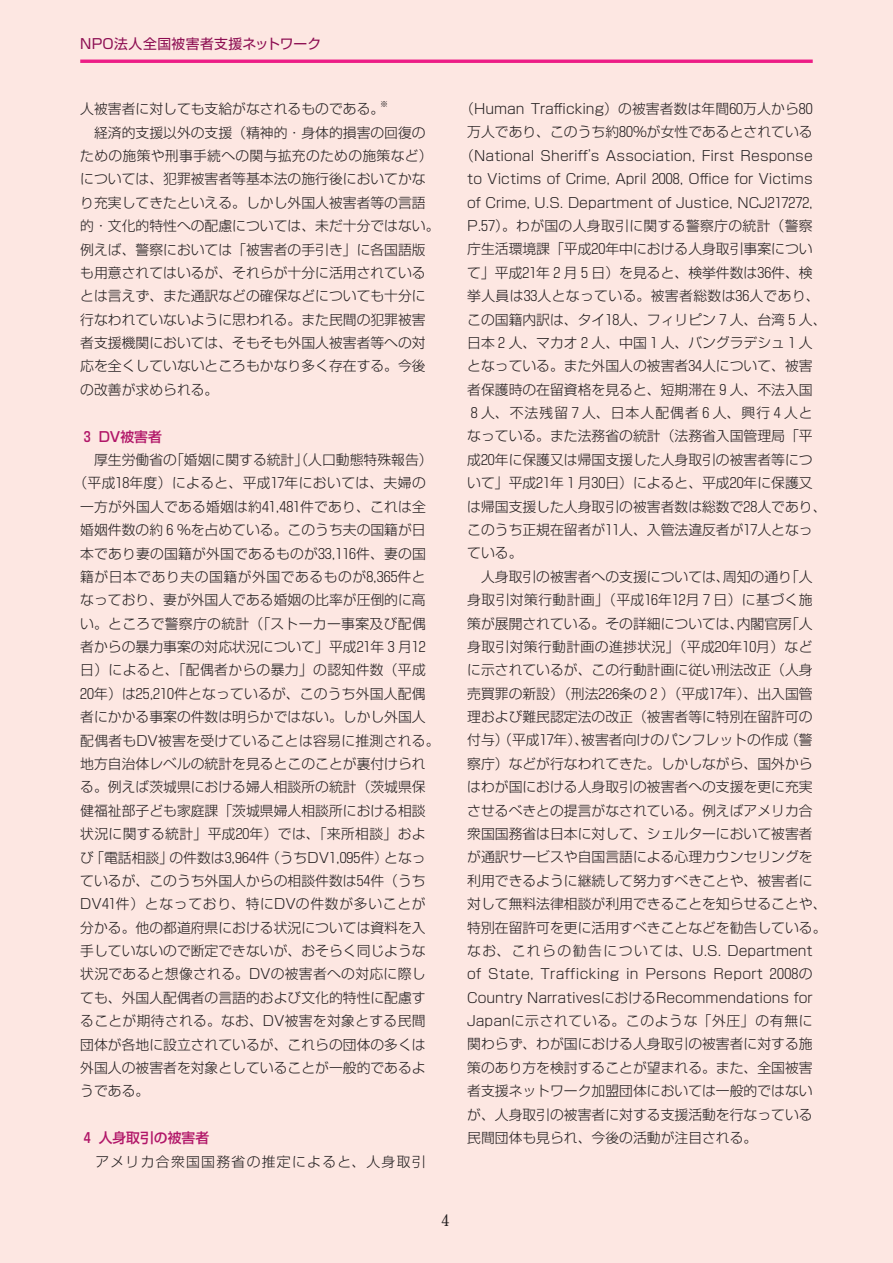
<style>
.page{position:relative;width:893px;height:1263px;background:#fff}
.page>*{position:absolute;margin:0;border:0;box-sizing:border-box;transform-origin:0 0}
.t1{font:700 15.9px "Futo Min A101 Pro";color:#231f20}
.t2{font:300 13.8px/23.4px "Shin Go Pro";color:#231f20}
.t3{font:300 13.8px "Shin Go Pro";letter-spacing:.025em;color:#231f20}
.t4{font:300 13.8px "Shin Go Pro";letter-spacing:.03em;color:#231f20}
.t5{font:300 13.8px "Shin Go Pro";letter-spacing:.02em;color:#231f20}
.t6{font:300 13.8px "Shin Go Pro";letter-spacing:.11em;color:#231f20}
.t7{font:300 13.8px "Shin Go Pro";letter-spacing:.035em;color:#231f20}
.t8{font:300 13.8px "Shin Go Pro";letter-spacing:.05em;color:#231f20}
.t9{font:300 13.8px "Shin Go Pro";letter-spacing:.045em;color:#231f20}
.t10{font:300 13.8px "Shin Go Pro";letter-spacing:.075em;color:#231f20}
.t11{font:300 13.8px "Shin Go Pro";letter-spacing:.095em;color:#231f20}
.t12{font:13.8px "Shin Go Pro";letter-spacing:.025em;color:#8c0c51}
.t13{font:500 13.8px "Shin Go Pro";color:#b11668}
.t14{font:300 8.1px "Shin Go Pro";color:#231f20}
</style>
<div class="page">
<div style="left:0;top:0;width:892px;height:1263px;background:#fde7e2"></div>
<svg style="left:892px;top:0;width:1px;height:1263px"></svg>
<hr style="left:80px;top:60px;width:733px;height:3px;background:#ed1d86">
<p class="t12" style="left:80px;top:32px;width:242px">NPO法人全国被害者支援ネットワーク</p>
<p class="t2" style="left:80px;top:96px;width:306px">人被害者に対しても支給がなされるものである。</p>
<p class="t14" style="left:380px;top:98px;width:10px">※</p>
<p class="t2" style="left:80px;top:119px;width:361px">　経済的支援以外の支援（精神的・身体的損害の回復のための施策や刑事手続への関与拡充のための施策など）については、犯罪被害者等基本法の施行後においてかなり充実してきたといえる。しかし外国人被害者等の言語的・文化的特性への配慮については、未だ十分ではない。例えば、警察においては「被害者の手引き」に各国語版も用意されてはいるが、それらが十分に活用されているとは言えず、また通訳などの確保などについても十分に行なわれていないように思われる。また民間の犯罪被害者支援機関においては、そもそも外国人被害者等への対応を全くしていないところもかなり多く存在する。今後の改善が求められる。</p>
<p class="t13" style="left:84px;top:425px;width:80px">3 DV被害者</p>
<p class="t2" style="left:80px;top:446px;width:354px">　厚生労働省の「婚姻に関する統計」（人口動態特殊報告）</p>
<p class="t4" style="left:73px;top:472px;width:354px">（平成18年度）によると、平成17年においては、夫婦の</p>
<p class="t2" style="left:80px;top:493px;width:347px">一方が外国人である婚姻は約41,481件であり、これは全</p>
<p class="t2" style="left:80px;top:516px;width:347px">婚姻件数の約 6 ％を占めている。このうち夫の国籍が日</p>
<p class="t2" style="left:80px;top:540px;width:347px">本であり妻の国籍が外国であるものが33,116件、妻の国</p>
<p class="t7" style="left:80px;top:565px;width:347px">籍が日本であり夫の国籍が外国であるものが8,365件と</p>
<p class="t2" style="left:80px;top:587px;width:347px">なっており、妻が外国人である婚姻の比率が圧倒的に高</p>
<p class="t3" style="left:80px;top:612px;width:347px">い。ところで警察庁の統計（「ストーカー事案及び配偶</p>
<p class="t2" style="left:80px;top:633px;width:347px">者からの暴力事案の対応状況について」平成21年 3 月12</p>
<p class="t3" style="left:80px;top:659px;width:347px">日）によると、「配偶者からの暴力」の認知件数（平成</p>
<p class="t2" style="left:80px;top:680px;width:347px">20年）は25,210件となっているが、このうち外国人配偶</p>
<p class="t2" style="left:80px;top:704px;width:347px">者にかかる事案の件数は明らかではない。しかし外国人</p>
<p class="t5" style="left:80px;top:729px;width:361px">配偶者もDV被害を受けていることは容易に推測される。</p>
<p class="t2" style="left:80px;top:750px;width:347px">地方自治体レベルの統計を見るとこのことが裏付けられ</p>
<p class="t2" style="left:80px;top:774px;width:347px">る。例えば茨城県における婦人相談所の統計（茨城県保</p>
<p class="t2" style="left:80px;top:797px;width:347px">健福祉部子ども家庭課「茨城県婦人相談所における相談</p>
<p class="t3" style="left:80px;top:822px;width:347px">状況に関する統計」平成20年）では、「来所相談」およ</p>
<p class="t2" style="left:80px;top:844px;width:347px">び「電話相談」の件数は3,964件（うちDV1,095件）となっ</p>
<p class="t2" style="left:80px;top:867px;width:347px">ているが、このうち外国人からの相談件数は54件（うち</p>
<p class="t8" style="left:80px;top:893px;width:347px">DV41件）となっており、特にDVの件数が多いことが</p>
<p class="t2" style="left:80px;top:914px;width:347px">分かる。他の都道府県における状況については資料を入</p>
<p class="t2" style="left:80px;top:937px;width:347px">手していないので断定できないが、おそらく同じような</p>
<p class="t5" style="left:80px;top:963px;width:347px">状況であると想像される。DVの被害者への対応に際し</p>
<p class="t2" style="left:80px;top:984px;width:347px">ても、外国人配偶者の言語的および文化的特性に配慮す</p>
<p class="t5" style="left:80px;top:1010px;width:347px">ることが期待される。なお、DV被害を対象とする民間</p>
<p class="t2" style="left:80px;top:1031px;width:347px">団体が各地に設立されているが、これらの団体の多くは</p>
<p class="t2" style="left:80px;top:1054px;width:347px">外国人の被害者を対象としていることが一般的であるよ</p>
<p class="t2" style="left:80px;top:1078px;width:71px">うである。</p>
<p class="t13" style="left:84px;top:1126px;width:127px">4 人身取引の被害者</p>
<p class="t11" style="left:80px;top:1150px;width:347px">　アメリカ合衆国国務省の推定によると、人身取引</p>
<p class="t2" style="left:460px;top:95px;width:354px">（Human Trafficking）の被害者数は年間60万人から80</p>
<p class="t2" style="left:467px;top:119px;width:347px">万人であり、このうち約80％が女性であるとされている</p>
<p class="t2" style="left:460px;top:142px;width:354px">（National Sheriff’s Association, First Response</p>
<p class="t2" style="left:467px;top:166px;width:347px">to Victims of Crime, April 2008, Office for Victims</p>
<p class="t2" style="left:467px;top:189px;width:347px">of Crime, U.S. Department of Justice, NCJ217272,</p>
<p class="t3" style="left:467px;top:214px;width:347px">P.57）。わが国の人身取引に関する警察庁の統計（警察</p>
<p class="t2" style="left:467px;top:236px;width:347px">庁生活環境課「平成20年中における人身取引事案につい</p>
<p class="t2" style="left:467px;top:259px;width:347px">て」平成21年 2 月 5 日）を見ると、検挙件数は36件、検</p>
<p class="t4" style="left:467px;top:285px;width:354px">挙人員は33人となっている。被害者総数は36人であり、</p>
<p class="t2" style="left:467px;top:306px;width:361px">この国籍内訳は、タイ18人、フィリピン 7 人、台湾 5 人、</p>
<p class="t2" style="left:467px;top:329px;width:347px">日本 2 人、マカオ 2 人、中国 1 人、バングラデシュ 1 人</p>
<p class="t2" style="left:467px;top:353px;width:347px">となっている。また外国人の被害者34人について、被害</p>
<p class="t2" style="left:467px;top:376px;width:347px">者保護時の在留資格を見ると、短期滞在 9 人、不法入国</p>
<p class="t10" style="left:471px;top:401px;width:344px">8 人、不法残留 7 人、日本人配偶者 6 人、興行 4 人と</p>
<p class="t2" style="left:467px;top:423px;width:347px">なっている。また法務省の統計（法務省入国管理局「平</p>
<p class="t2" style="left:467px;top:446px;width:347px">成20年に保護又は帰国支援した人身取引の被害者等につ</p>
<p class="t2" style="left:467px;top:470px;width:347px">いて」平成21年 1 月30日）によると、平成20年に保護又</p>
<p class="t2" style="left:467px;top:493px;width:361px">は帰国支援した人身取引の被害者数は総数で28人であり、</p>
<p class="t2" style="left:467px;top:516px;width:347px">このうち正規在留者が11人、入管法違反者が17人となっ</p>
<p class="t2" style="left:467px;top:540px;width:57px">ている。</p>
<p class="t2" style="left:467px;top:563px;width:347px">　人身取引の被害者への支援については、周知の通り「人</p>
<p class="t4" style="left:467px;top:588px;width:347px">身取引対策行動計画」（平成16年12月 7 日）に基づく施</p>
<p class="t2" style="left:467px;top:610px;width:347px">策が展開されている。その詳細については、内閣官房「人</p>
<p class="t3" style="left:467px;top:635px;width:347px">身取引対策行動計画の進捗状況」（平成20年10月）など</p>
<p class="t2" style="left:467px;top:657px;width:347px">に示されているが、この行動計画に従い刑法改正（人身</p>
<p class="t2" style="left:467px;top:680px;width:347px">売買罪の新設）（刑法226条の 2 ）（平成17年）、出入国管</p>
<p class="t2" style="left:467px;top:703px;width:347px">理および難民認定法の改正（被害者等に特別在留許可の</p>
<p class="t2" style="left:467px;top:727px;width:347px">付与）（平成17年）、被害者向けのパンフレットの作成（警</p>
<p class="t2" style="left:467px;top:750px;width:347px">察庁）などが行なわれてきた。しかしながら、国外から</p>
<p class="t2" style="left:467px;top:773px;width:347px">はわが国における人身取引の被害者への支援を更に充実</p>
<p class="t2" style="left:467px;top:797px;width:347px">させるべきとの提言がなされている。例えばアメリカ合</p>
<p class="t2" style="left:467px;top:820px;width:347px">衆国国務省は日本に対して、シェルターにおいて被害者</p>
<p class="t2" style="left:467px;top:844px;width:347px">が通訳サービスや自国言語による心理カウンセリングを</p>
<p class="t2" style="left:467px;top:867px;width:347px">利用できるように継続して努力すべきことや、被害者に</p>
<p class="t2" style="left:467px;top:890px;width:361px">対して無料法律相談が利用できることを知らせることや、</p>
<p class="t2" style="left:467px;top:914px;width:361px">特別在留許可を更に活用すべきことなどを勧告している。</p>
<p class="t6" style="left:467px;top:939px;width:347px">なお、これらの勧告については、U.S. Department</p>
<p class="t3" style="left:467px;top:963px;width:347px">of State, Trafficking in Persons Report 2008の</p>
<p class="t2" style="left:467px;top:984px;width:347px">Country NarrativesにおけるRecommendations for</p>
<p class="t9" style="left:467px;top:1009px;width:347px">Japanに示されている。このような「外圧」の有無に</p>
<p class="t2" style="left:467px;top:1031px;width:347px">関わらず、わが国における人身取引の被害者に対する施</p>
<p class="t2" style="left:467px;top:1054px;width:347px">策のあり方を検討することが望まれる。また、全国被害</p>
<p class="t2" style="left:467px;top:1077px;width:347px">者支援ネットワーク加盟団体においては一般的ではない</p>
<p class="t2" style="left:467px;top:1101px;width:347px">が、人身取引の被害者に対する支援活動を行なっている</p>
<p class="t2" style="left:467px;top:1124px;width:292px">民間団体も見られ、今後の活動が注目される。</p>
<p class="t1" style="left:441px;top:1207px;width:10px">4</p>
</div>
